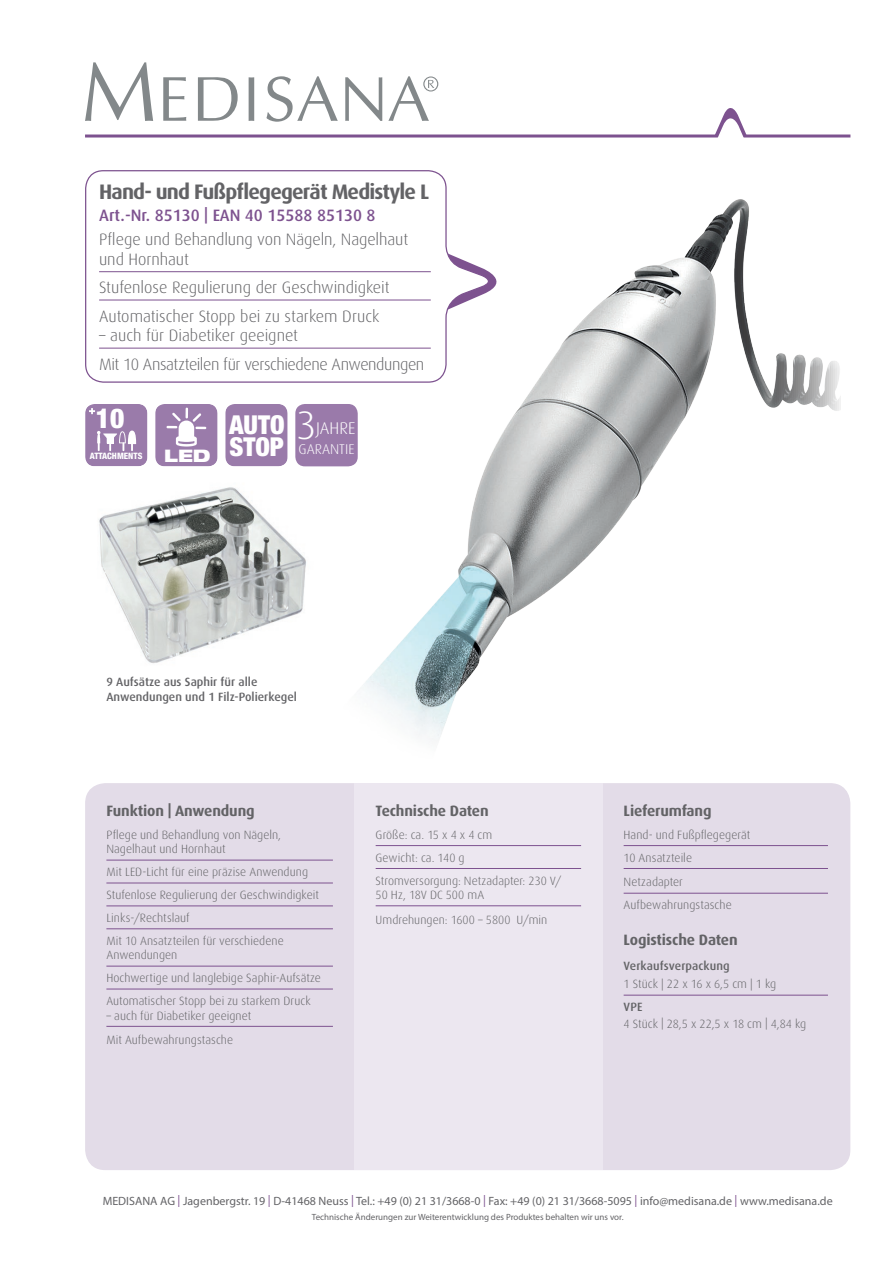
<style>
.page{position:relative;width:893px;height:1263px;background:#fff}
.page>*{position:absolute;margin:0;border:0;box-sizing:border-box;transform-origin:0 0}
.t1{font:300 39.75px "Dax";color:#fff}
.t2{font:900 condensed 27.3px "Helvetica Neue LT Std";color:#fff}
.t3{font:900 condensed 26.1px/22.5px "Helvetica Neue LT Std";color:#fff}
.t4{font:700 21px "Dax";letter-spacing:-.04em;color:#636366}
.t5{font:900 expanded 17.25px "Helvetica Neue LT Std";color:#fff}
.t6{font:300 16.95px "Dax";color:#fff}
.t7{font:300 16.5px/19.8px "Dax";letter-spacing:-.005em;color:#636366}
.t8{font:300 16.5px/28.3px "Dax";letter-spacing:-.025em;color:#636366}
.t9{font:500 16.5px "Dax";color:#7d528f}
.t10{font:700 15px "Dax";letter-spacing:-.01em;color:#636366}
.t11{font:300 14.1px "Dax";color:#fff}
.t12{font:300 12px/23px "Dax";letter-spacing:.005em;color:#636366}
.t13{font:12px "Myriad Pro";color:#636366}
.t14{font:500 12px/14.4px "Dax";color:#636366}
.t15{font:9px "Myriad Pro";color:#636366}
.t16{font:800 condensed 8.85px "Helvetica Neue LT Std";color:#fff}
.s1{color:#7d528f}
</style>
<div class="page">
<div style="left:86px;top:784px;width:764px;height:385px;background:#e3dce8;border-radius:19px"></div>
<div style="left:354px;top:783px;width:248px;height:387px;background:#ece7f0"></div>
<svg style="left:85px;top:62px;width:68px;height:59px"></svg>
<svg style="left:163px;top:77px;width:23px;height:44px"></svg>
<svg style="left:198px;top:77px;width:40px;height:44px"></svg>
<svg style="left:249px;top:77px;width:5px;height:44px"></svg>
<svg style="left:266px;top:76px;width:67px;height:46px"></svg>
<svg style="left:345px;top:77px;width:37px;height:33px"></svg>
<svg style="left:393px;top:76px;width:45px;height:34px"></svg>
<hr style="left:85px;top:134px;width:765px;height:3px;background:#7d528f">
<svg style="left:727px;top:108px;width:8px;height:2px"></svg>
<hr style="left:106px;top:860px;width:227px;height:1px;background:#7d528f">
<hr style="left:106px;top:883px;width:227px;height:1px;background:#7d528f">
<hr style="left:106px;top:905px;width:227px;height:1px;background:#7d528f">
<hr style="left:106px;top:928px;width:227px;height:1px;background:#7d528f">
<hr style="left:106px;top:966px;width:227px;height:1px;background:#7d528f">
<hr style="left:106px;top:989px;width:227px;height:1px;background:#7d528f">
<hr style="left:106px;top:1026px;width:227px;height:1px;background:#7d528f">
<hr style="left:376px;top:868px;width:205px;height:1px;background:#7d528f">
<hr style="left:376px;top:905px;width:205px;height:1px;background:#7d528f">
<hr style="left:624px;top:868px;width:204px;height:1px;background:#7d528f">
<hr style="left:624px;top:893px;width:204px;height:1px;background:#7d528f">
<hr style="left:624px;top:995px;width:204px;height:1px;background:#7d528f">
<svg style="left:85px;top:170px;width:231px;height:213px"></svg>
<hr style="left:99px;top:271px;width:332px;height:1px;background:#7d528f">
<hr style="left:99px;top:300px;width:332px;height:1px;background:#7d528f">
<hr style="left:99px;top:348px;width:332px;height:1px;background:#7d528f">
<img style="left:316px;top:110px;width:524px;height:754px">
<svg style="left:85px;top:404px;width:62px;height:62px;background:#a488b2"></svg>
<svg style="left:155px;top:404px;width:63px;height:62px;background:#aa90b7"></svg>
<div style="left:225px;top:404px;width:63px;height:62px;background:#9a7baa"></div>
<div style="left:295px;top:404px;width:63px;height:62px;background:#9a7aaa;border-radius:10px"></div>
<img style="left:99px;top:475px;width:228px;height:202px">
<h3 class="t4" style="left:99px;top:180px;width:331px">Hand- und Fußpflegegerät Medistyle L</h3>
<h3 class="t9" style="left:99px;top:206px;width:278px">Art.-Nr. 85130 | EAN 40 15588 85130 8</h3>
<h3 class="t7" style="left:99px;top:230px;width:311px">Pflege und Behandlung von Nägeln, Nagelhaut und Hornhaut</h3>
<h3 class="t7" style="left:99px;top:274px;width:292px;line-height:28.3px">Stufenlose Regulierung der Geschwindigkeit<br>Automatischer Stopp bei zu starkem Druck</h3>
<h3 class="t8" style="left:99px;top:322px;width:327px">– auch für Diabetiker geeignet<br>Mit 10 Ansatzteilen für verschiedene Anwendungen</h3>
<h2 class="t2" style="left:96px;top:401px;width:30px">10</h2>
<p class="t16" style="left:90px;top:451px;width:54px">ATTACHMENTS</p>
<h3 class="t5" style="left:164px;top:444px;width:48px">LED</h3>
<h1 class="t1" style="left:296px;top:404px;width:22px">3</h1>
<h3 class="t3" style="left:229px;top:413px;width:57px">AUTO<br>STOP</h3>
<h3 class="t6" style="left:316px;top:418px;width:41px">JAHRE</h3>
<p class="t11" style="left:299px;top:442px;width:57px">GARANTIE</p>
<p class="t14" style="left:106px;top:675px;width:192px">9 Aufsätze aus Saphir für alle<br>Anwendungen und 1 Filz-Polierkegel</p>
<p class="t10" style="left:106px;top:802px;width:150px">Funktion | Anwendung</p>
<p class="t12" style="left:106px;top:828px;width:176px;line-height:14.4px">Pflege und Behandlung von Nägeln,<br>Nagelhaut und Hornhaut</p>
<p class="t12" style="left:106px;top:861px;width:214px">Mit LED-Licht für eine präzise Anwendung Stufenlose Regulierung der Geschwindigkeit Links-/Rechtslauf<br>Mit 10 Ansatzteilen für verschiedene</p>
<p class="t12" style="left:106px;top:944px;width:216px">Anwendungen<br>Hochwertige und langlebige Saphir-Aufsätze<br>Automatischer Stopp bei zu starkem Druck</p>
<p class="t12" style="left:106px;top:1003px;width:146px;line-height:24.8px">– auch für Diabetiker geeignet<br>Mit Aufbewahrungstasche</p>
<p class="t10" style="left:376px;top:802px;width:115px">Technische Daten</p>
<p class="t12" style="left:376px;top:823px;width:187px">Größe: ca. 15 x 4 x 4 cm<br>Gewicht: ca. 140 g<br>Stromversorgung: Netzadapter: 230 V/</p>
<p class="t12" style="left:376px;top:883px;width:173px;line-height:24.8px">50 Hz, 18V DC 500 mA<br>Umdrehungen: 1600 – 5800 U/min</p>
<p class="t10" style="left:624px;top:802px;width:89px">Lieferumfang</p>
<p class="t12" style="left:624px;top:823px;width:128px">Hand- und Fußpflegegerät<br>10 Ansatzteile</p>
<p class="t12" style="left:624px;top:871px;width:110px">Netzadapter<br>Aufbewahrungstasche</p>
<p class="t10" style="left:624px;top:932px;width:116px">Logistische Daten</p>
<p class="t14" style="left:624px;top:959px;width:108px">Verkaufsverpackung</p>
<p class="t12" style="left:624px;top:973px;width:154px">1 Stück | 22 x 16 x 6,5 cm | 1 kg</p>
<p class="t14" style="left:624px;top:1000px;width:20px">VPE</p>
<p class="t12" style="left:624px;top:1012px;width:184px">4 Stück | 28,5 x 22,5 x 18 cm | 4,84 kg</p>
<p class="t13" style="left:103px;top:1194px;width:731px">MEDISANA AG <span class="s1">|</span> Jagenbergstr. 19 <span class="s1">|</span> D-41468 Neuss <span class="s1">|</span> Tel.: +49 (0) 21 31/3668-0 <span class="s1">|</span> Fax: +49 (0) 21 31/3668-5095 <span class="s1">|</span> info@medisana.de <span class="s1">|</span> www.medisana.de</p>
<p class="t15" style="left:312px;top:1212px;width:313px">Technische Änderungen zur Weiterentwicklung des Produktes behalten wir uns vor.</p>
</div>
